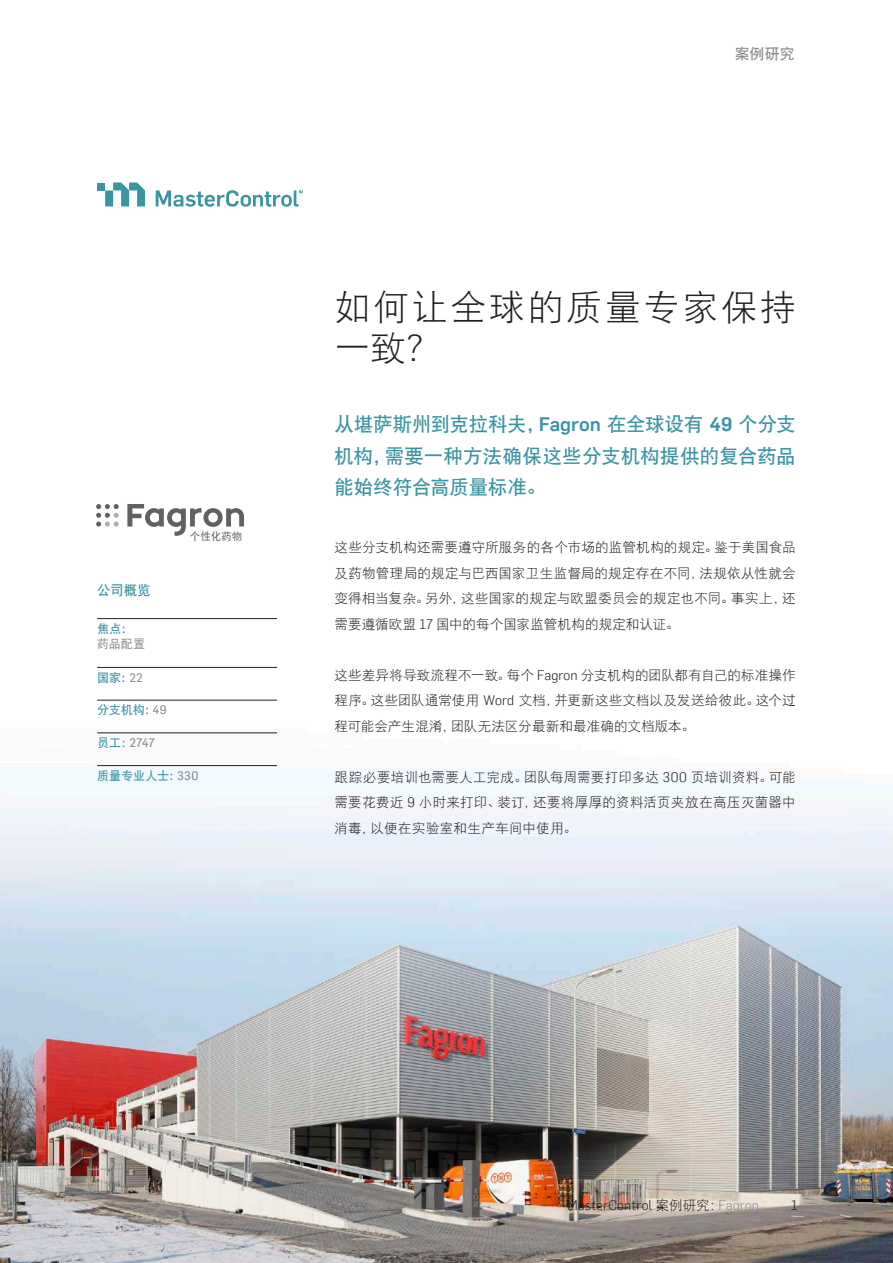
<style>
.page{position:relative;width:893px;height:1263px;background:#fff}
.page>*{position:absolute;margin:0;border:0;box-sizing:border-box;transform-origin:0 0}
.t1{font:36px/40.5px "DFP Hei W3";letter-spacing:.075em;color:#231f20}
.t2{font:19.5px/31.5px "DFP Hei W7";letter-spacing:-.005em;color:#3b94a3;text-align:justify}
.t3{font:15px "DFP Hei W7";color:#8a8b8c}
.t4{font:13.5px/25.5px "DFP Hei W3";letter-spacing:.015em;color:#231f20;text-align:justify}
.t5{font:300 13.5px "Flama";letter-spacing:.01em;color:#231f20}
.t6{font:13.5px "DFP Hei W7";color:#3b94a3}
.t7{font:12px "DFP Hei W7";letter-spacing:.005em;color:#3b94a3}
.t8{font:12px "Flama Basic";color:#8a8b8c}
.t9{font:12px "DFP Hei W5";color:#8a8b8c}
.t10{font:10.5px "DFP Hei W5";color:#616161}
.s1{font-family:"Flama Basic";color:#8a8b8c}
.s2{font-family:"DFP Hei W7";color:#3b94a3}
.s3{font-family:"Flama";font-weight:500}
.s4{font-family:"Flama";font-weight:300}
.s5{font-family:"DFP Hei W3";font-weight:400}
.s6{color:#8a8b8c}
</style>
<div class="page">
<img style="left:0;top:619px;width:893px;height:644px">
<div style="left:97px;top:182px;width:8px;height:8px;background:#3b94a3"></div>
<svg style="left:105px;top:182px;width:40px;height:24px"></svg>
<svg style="left:156px;top:190px;width:147px;height:17px"></svg>
<hr style="left:97px;top:618px;width:180px;height:1px;background:#231f20">
<hr style="left:97px;top:667px;width:180px;height:1px;background:#231f20">
<hr style="left:97px;top:700px;width:180px;height:1px;background:#231f20">
<hr style="left:97px;top:733px;width:180px;height:1px;background:#231f20">
<hr style="left:97px;top:765px;width:180px;height:1px;background:#231f20">
<svg style="left:96px;top:504px;width:23px;height:23px"></svg>
<svg style="left:127px;top:504px;width:117px;height:32px"></svg>
<p class="t10" style="left:190px;top:530px;width:54px">个性化药物</p>
<p class="t6" style="left:97px;top:582px;width:55px">公司概览</p>
<p class="t7" style="left:97px;top:622px;width:37px">焦点：</p>
<p class="t9" style="left:97px;top:637px;width:49px">药品配置</p>
<p class="t7" style="left:97px;top:671px;width:47px">国家：<span class="s1">22</span></p>
<p class="t7" style="left:97px;top:703px;width:71px">分支机构：<span class="s1">49</span></p>
<p class="t8" style="left:97px;top:734px;width:59px"><span class="s2">员工：</span>2747</p>
<p class="t7" style="left:97px;top:769px;width:103px">质量专业人士：<span class="s1">330</span></p>
<p class="t3" style="left:735px;top:46px;width:61px">案例研究</p>
<h1 class="t1" style="left:335px;top:287px;width:463px">如何让全球的质量专家保持一致？</h1>
<h2 class="t2" style="left:335px;top:408px;width:463px">从堪萨斯州到克拉科夫，<span class="s3">Fagron</span> 在全球设有 <span class="s3">49</span> 个分支机构，需要一种方法确保这些分支机构提供的复合药品能始终符合高质量标准。</h2>
<p class="t4" style="left:335px;top:534px;width:463px">这些分支机构还需要遵守所服务的各个市场的监管机构的规定。鉴于美国食品及药物管理局的规定与巴西国家卫生监督局的规定存在不同，法规依从性就会变得相当复杂。另外，这些国家的规定与欧盟委员会的规定也不同。事实上，还需要遵循欧盟 <span class="s4">17</span> 国中的每个国家监管机构的规定和认证。</p>
<p class="t4" style="left:335px;top:662px;width:463px">这些差异将导致流程不一致。每个 <span class="s4">Fagron</span> 分支机构的团队都有自己的标准操作程序。这些团队通常使用 <span class="s4">Word</span> 文档，并更新这些文档以及发送给彼此。这个过程可能会产生混淆，团队无法区分最新和最准确的文档版本。</p>
<p class="t4" style="left:335px;top:764px;width:463px">跟踪必要培训也需要人工完成。团队每周需要打印多达 <span class="s4">300</span> 页培训资料。可能需要花费近 <span class="s4">9</span> 小时来打印、装订，还要将厚厚的资料活页夹放在高压灭菌器中消毒，以便在实验室和生产车间中使用。</p>
<p class="t5" style="left:567px;top:1196px;width:194px">MasterControl <span class="s5">案例研究：</span><span class="s6">Fagron</span></p>
<p class="t5" style="left:791px;top:1196px;width:8px">1</p>
</div>
